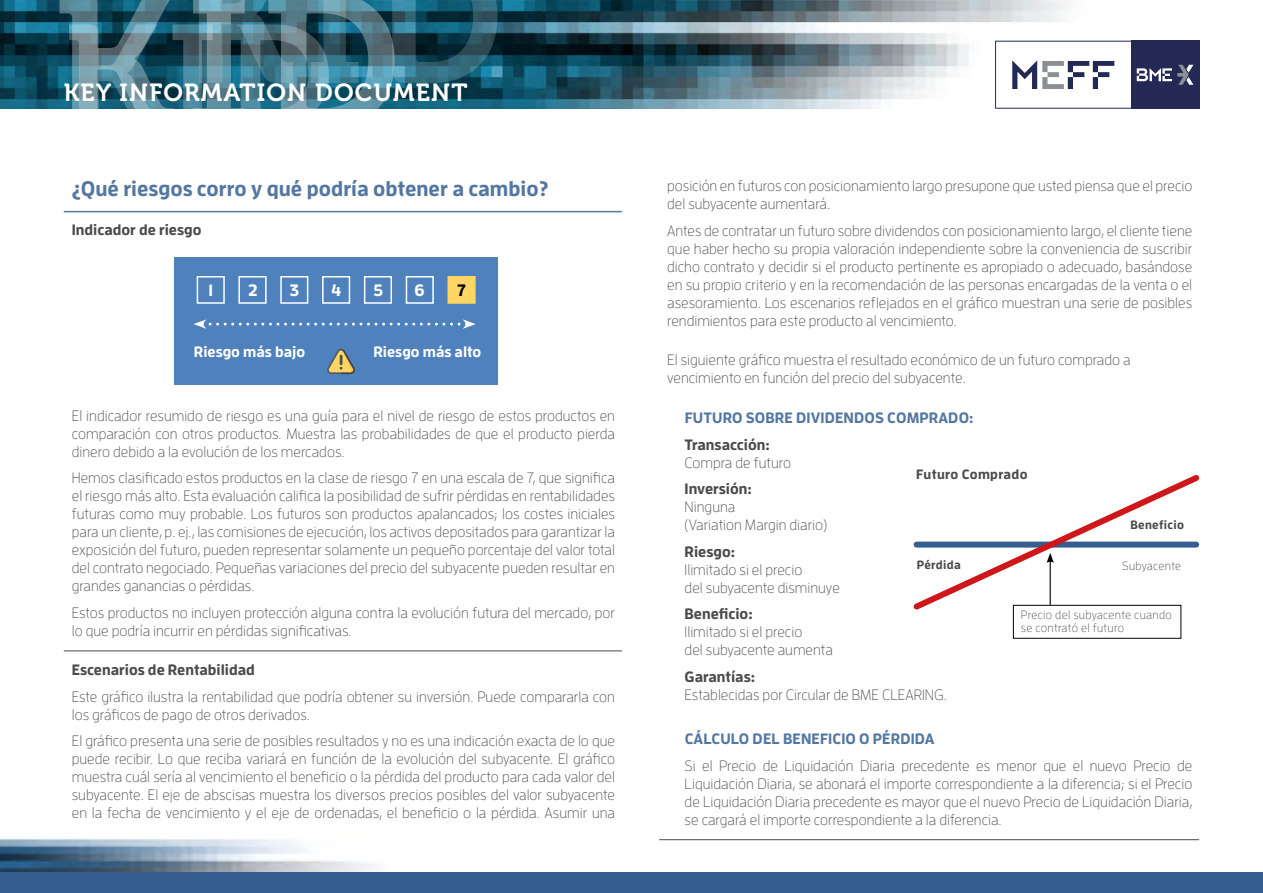
<style>
.page{position:relative;width:1263px;height:893px;background:#fff}
.page>*{position:absolute;margin:0;border:0;box-sizing:border-box;transform-origin:0 0}
.t1{font:24.6px "Museo 700";letter-spacing:.05em;color:#fff}
.t2{font:700 21px "Enzo OT";color:#5477a1}
.t3{font:700 16.5px "Enzo OT";color:#fff}
.t4{font:700 16.5px "Enzo OT";color:#000}
.t5{font:300 15px/18px "Enzo OT";color:#4a4a49}
.t6{font:700 15px "Enzo OT";color:#4a4a49}
.t7{font:700 15px "Enzo OT";letter-spacing:.01em;color:#5477a1}
.t8{font:700 15px "Enzo OT";color:#fff}
.t9{font:700 13.5px "Enzo OT";letter-spacing:.025em;color:#4a4a49}
.t10{font:300 12px/13.5px "Enzo OT";letter-spacing:.025em;color:#4a4a49}
.t11{font:700 12px "Enzo OT";letter-spacing:.025em;color:#4a4a49}
</style>
<div class="page">
<img style="left:0;top:0;width:1087px;height:109px">
<svg style="left:60px;top:0;width:437px;height:109px;background:#386b7c"></svg>
<div style="left:1131px;top:41px;width:68px;height:68px;background:#232855"></div>
<svg style="left:995px;top:41px;width:198px;height:68px"></svg>
<img style="left:0;top:839px;width:501px;height:34px">
<hr style="left:659px;top:839px;width:540px;height:1px;background:#4a4a49">
<hr style="left:64px;top:211px;width:558px;height:1px;background:#5477a1">
<hr style="left:64px;top:651px;width:558px;height:1px;background:#4a4a49">
<div style="left:0;top:873px;width:1263px;height:20px;background:#365f91"></div>
<div style="left:174px;top:257px;width:323px;height:128px;background:#4f81bd"></div>
<div style="left:197px;top:276px;width:28px;height:28px;border:2px solid #fff"></div>
<div style="left:280px;top:276px;width:28px;height:28px;border:2px solid #fff"></div>
<div style="left:406px;top:276px;width:28px;height:28px;border:2px solid #fff"></div>
<div style="left:238px;top:276px;width:29px;height:28px;border:2px solid #fff"></div>
<div style="left:364px;top:276px;width:28px;height:28px;border:2px solid #fff"></div>
<div style="left:322px;top:276px;width:28px;height:28px;border:2px solid #fff"></div>
<div style="left:447px;top:276px;width:29px;height:28px;background:#ffd663;border:2px solid #ffd663"></div>
<svg style="left:193px;top:319px;width:283px;height:10px"></svg>
<svg style="left:327px;top:349px;width:28px;height:25px"></svg>
<svg style="left:913px;top:475px;width:287px;height:139px"></svg>
<div style="left:1013px;top:605px;width:168px;height:33px;border:1px solid #000"></div>
<h1 class="t1" style="left:64px;top:79px;width:405px">KEY INFORMATION DOCUMENT</h1>
<h2 class="t2" style="left:72px;top:175px;width:478px">¿Qué riesgos corro y qué podría obtener a cambio?</h2>
<p class="t6" style="left:72px;top:221px;width:131px">Indicador de riesgo</p>
<p class="t3" style="left:208px;top:280px;width:6px">1</p>
<p class="t3" style="left:248px;top:280px;width:11px">2</p>
<p class="t3" style="left:290px;top:280px;width:11px">3</p>
<p class="t3" style="left:331px;top:280px;width:12px">4</p>
<p class="t3" style="left:373px;top:280px;width:11px">5</p>
<p class="t3" style="left:414px;top:280px;width:12px">6</p>
<p class="t4" style="left:457px;top:280px;width:10px">7</p>
<p class="t8" style="left:194px;top:343px;width:113px">Riesgo más bajo</p>
<p class="t8" style="left:373px;top:343px;width:109px">Riesgo más alto</p>
<p class="t5" style="left:72px;top:406px;width:545px;text-align:justify">El indicador resumido de riesgo es una guía para el nivel de riesgo de estos productos en comparación con otros productos. Muestra las probabilidades de que el producto pierda dinero debido a la evolución de los mercados.</p>
<p class="t5" style="left:72px;top:469px;width:545px;text-align:justify">Hemos clasificado estos productos en la clase de riesgo 7 en una escala de 7, que significa el riesgo más alto. Esta evaluación califica la posibilidad de sufrir pérdidas en rentabilidades futuras como muy probable. Los futuros son productos apalancados; los costes iniciales para un cliente, p. ej., las comisiones de ejecución, los activos depositados para garantizar la exposición del futuro, pueden representar solamente un pequeño porcentaje del valor total del contrato negociado. Pequeñas variaciones del precio del subyacente pueden resultar en grandes ganancias o pérdidas.</p>
<p class="t5" style="left:72px;top:603px;width:545px">Estos productos no incluyen protección alguna contra la evolución futura del mercado, por lo que podría incurrir en pérdidas significativas.</p>
<p class="t6" style="left:72px;top:660px;width:185px">Escenarios de Rentabilidad</p>
<p class="t5" style="left:72px;top:687px;width:545px">Este gráfico ilustra la rentabilidad que podría obtener su inversión. Puede compararla con los gráficos de pago de otros derivados.</p>
<p class="t5" style="left:72px;top:731px;width:545px;text-align:justify">El gráfico presenta una serie de posibles resultados y no es una indicación exacta de lo que puede recibir. Lo que reciba variará en función de la evolución del subyacente. El gráfico muestra cuál sería al vencimiento el beneficio o la pérdida del producto para cada valor del subyacente. El eje de abscisas muestra los diversos precios posibles del valor subyacente en la fecha de vencimiento y el eje de ordenadas, el beneficio o la pérdida. Asumir una</p>
<p class="t5" style="left:667px;top:176px;width:527px">posición en futuros con posicionamiento largo presupone que usted piensa que el precio del subyacente aumentará.</p>
<p class="t5" style="left:667px;top:221px;width:527px;text-align:justify">Antes de contratar un futuro sobre dividendos con posicionamiento largo, el cliente tiene que haber hecho su propia valoración independiente sobre la conveniencia de suscribir dicho contrato y decidir si el producto pertinente es apropiado o adecuado, basándose en su propio criterio y en la recomendación de las personas encargadas de la venta o el asesoramiento. Los escenarios reflejados en el gráfico muestran una serie de posibles rendimientos para este producto al vencimiento.</p>
<p class="t5" style="left:667px;top:350px;width:465px">El siguiente gráfico muestra el resultado económico de un futuro comprado a vencimiento en función del precio del subyacente.</p>
<p class="t7" style="left:685px;top:408px;width:290px">FUTURO SOBRE DIVIDENDOS COMPRADO:</p>
<p class="t6" style="left:685px;top:435px;width:87px">Transacción:</p>
<p class="t5" style="left:685px;top:453px;width:108px">Compra de futuro</p>
<p class="t6" style="left:685px;top:479px;width:69px">Inversión:</p>
<p class="t5" style="left:685px;top:497px;width:144px">Ninguna<br>(Variation Margin diario)</p>
<p class="t6" style="left:685px;top:542px;width:52px">Riesgo:</p>
<p class="t5" style="left:685px;top:560px;width:157px">Ilimitado si el precio<br>del subyacente disminuye</p>
<p class="t6" style="left:685px;top:604px;width:70px">Beneficio:</p>
<p class="t5" style="left:685px;top:622px;width:150px">Ilimitado si el precio<br>del subyacente aumenta</p>
<p class="t6" style="left:685px;top:667px;width:72px">Garantías:</p>
<p class="t5" style="left:685px;top:685px;width:264px">Establecidas por Circular de BME CLEARING.</p>
<p class="t7" style="left:685px;top:729px;width:251px">CÁLCULO DEL BENEFICIO O PÉRDIDA</p>
<p class="t5" style="left:685px;top:756px;width:509px;text-align:justify">Si el Precio de Liquidación Diaria precedente es menor que el nuevo Precio de Liquidación Diaria, se abonará el importe correspondiente a la diferencia; si el Precio de Liquidación Diaria precedente es mayor que el nuevo Precio de Liquidación Diaria, se cargará el importe correspondiente a la diferencia.</p>
<p class="t9" style="left:916px;top:466px;width:113px">Futuro Comprado</p>
<p class="t11" style="left:1130px;top:518px;width:55px">Beneficio</p>
<p class="t11" style="left:917px;top:557px;width:46px">Pérdida</p>
<p class="t10" style="left:1122px;top:558px;width:61px">Subyacente</p>
<p class="t10" style="left:1021px;top:607px;width:152px">Precio del subyacente cuando se contrató el futuro</p>
</div>
